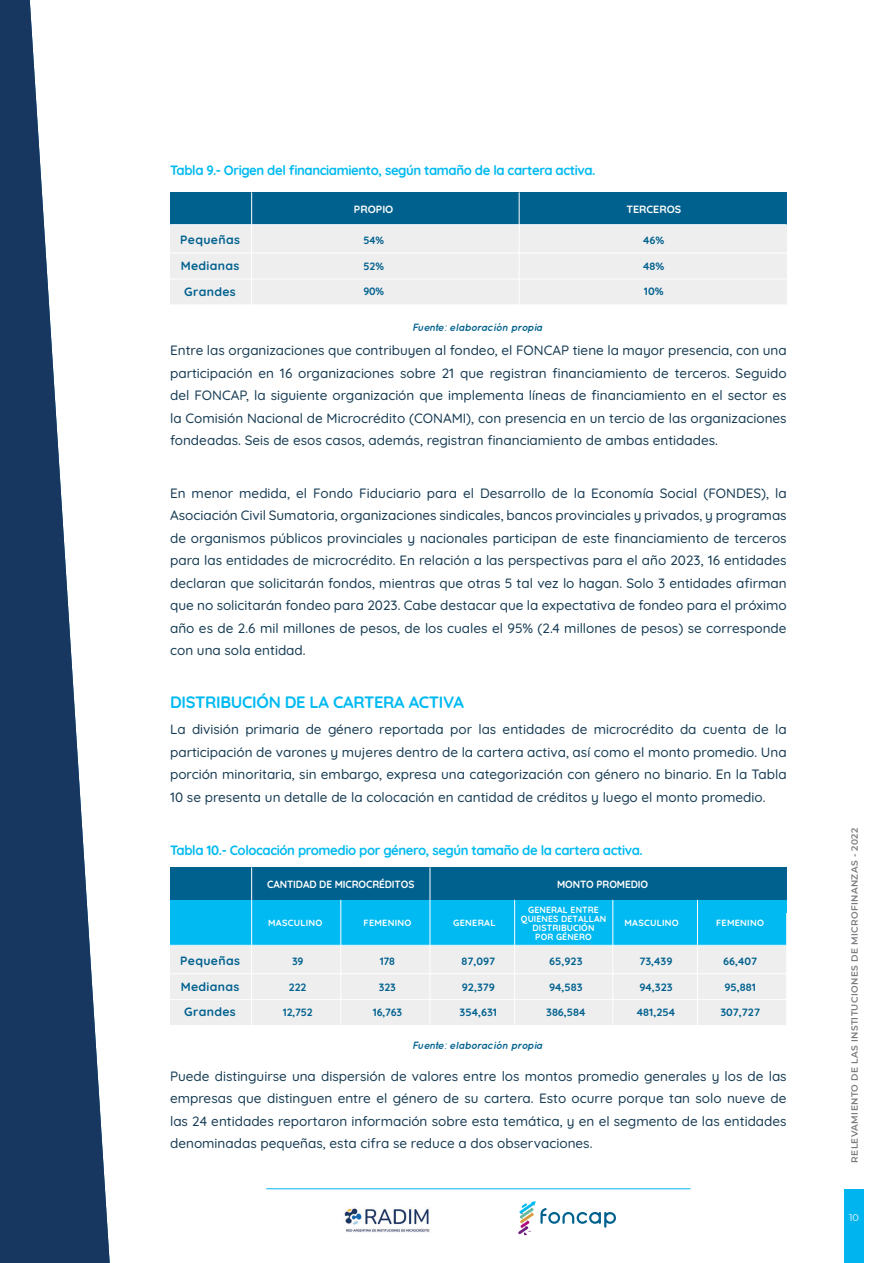
<style>
.page{position:relative;width:893px;height:1263px;background:#fff}
.page>*{position:absolute;margin:0;border:0;box-sizing:border-box;transform-origin:0 0}
.t1{font:700 16.5px "Quicksand";letter-spacing:-.02em;color:#00baf1}
.t2{font:500 13.5px/22.5px "Quicksand";color:#163b53;text-align:justify}
.t3{font:700 13.5px "Quicksand";letter-spacing:-.03em;color:#00baf1}
.t4{font:700 12px/25.5px "Quicksand";letter-spacing:.025em;color:#01618e;text-align:justify}
.t5{font:700 10.65px "Quicksand";color:#01618e}
.t6{font:italic 700 10.5px "Quicksand";letter-spacing:-.02em;color:#01618e}
.t7{font:700 10.5px "Quicksand";letter-spacing:-.01em;color:#fff;scale:.96 1}
.t8{font:700 10.5px "Quicksand";letter-spacing:-.01em;color:#fff}
.t9{font:9.75px "Montserrat";color:#fff}
.t10{font:700 9px/9px "Quicksand";letter-spacing:.015em;color:#fff;text-align:center}
.t11{font:600 9px "Montserrat";letter-spacing:.04em;color:#787a7d}
</style>
<div class="page">
<div style="left:844px;top:1189px;width:20px;height:74px;background:#00b4ef"></div>
<svg style="left:518px;top:1201px;width:98px;height:34px"></svg>
<img style="left:344px;top:1208px;width:86px;height:25px">
<hr style="left:266px;top:1188px;width:424px;height:1px;background:#00b4ef">
<svg style="left:0;top:0;width:110px;height:1263px;fill:#173660"></svg>
<div style="left:170px;top:205px;width:617px;height:100px;background:#eeeeef"></div>
<div style="left:170px;top:192px;width:617px;height:33px;background:#01618e"></div>
<hr style="left:170px;top:279px;width:617px;height:1px;background:#fff">
<hr style="left:170px;top:304px;width:617px;height:1px;background:#fff">
<hr style="left:170px;top:253px;width:617px;height:1px;background:#fff">
<hr style="left:170px;top:224px;width:617px;height:1px;background:#fff">
<hr style="left:519px;top:192px;width:1px;height:113px;background:#fff">
<hr style="left:251px;top:192px;width:1px;height:113px;background:#fff">
<div style="left:170px;top:867px;width:617px;height:33px;background:#01618e"></div>
<div style="left:170px;top:926px;width:617px;height:99px;background:#eeeeef"></div>
<div style="left:170px;top:900px;width:617px;height:45px;background:#00baf1"></div>
<hr style="left:170px;top:999px;width:617px;height:1px;background:#fff">
<hr style="left:170px;top:973px;width:617px;height:1px;background:#fff">
<hr style="left:170px;top:945px;width:617px;height:1px;background:#fff">
<hr style="left:697px;top:900px;width:1px;height:125px;background:#fff">
<hr style="left:786px;top:913px;width:1px;height:112px;background:#fff">
<hr style="left:612px;top:900px;width:1px;height:125px;background:#fff">
<hr style="left:514px;top:900px;width:1px;height:125px;background:#fff">
<hr style="left:340px;top:900px;width:1px;height:125px;background:#fff">
<hr style="left:430px;top:867px;width:1px;height:158px;background:#fff">
<hr style="left:251px;top:867px;width:1px;height:158px;background:#fff">
<p class="t3" style="left:170px;top:160px;width:427px">Tabla 9.- Origen del financiamiento, según tamaño de la cartera activa.</p>
<p class="t8" style="left:354px;top:201px;width:41px">PROPIO</p>
<p class="t8" style="left:626px;top:201px;width:56px">TERCEROS</p>
<p class="t4" style="left:180px;top:226px;width:61px">Pequeñas Medianas Grandes</p>
<p class="t5" style="left:363px;top:232px;width:22px">54%</p>
<p class="t5" style="left:364px;top:258px;width:22px">52%</p>
<p class="t5" style="left:363px;top:283px;width:22px">90%</p>
<p class="t6" style="left:412px;top:321px;width:132px">Fuente: elaboración propia</p>
<p class="t5" style="left:643px;top:232px;width:23px">46%</p>
<p class="t5" style="left:643px;top:258px;width:23px">48%</p>
<p class="t5" style="left:644px;top:283px;width:21px">10%</p>
<p class="t2" style="left:170px;top:338px;width:618px">Entre las organizaciones que contribuyen al fondeo, el FONCAP tiene la mayor presencia, con una participación en 16 organizaciones sobre 21 que registran financiamiento de terceros. Seguido del FONCAP, la siguiente organización que implementa líneas de financiamiento en el sector es la Comisión Nacional de Microcrédito (CONAMI), con presencia en un tercio de las organizaciones fondeadas. Seis de esos casos, además, registran financiamiento de ambas entidades.</p>
<p class="t2" style="left:170px;top:480px;width:618px">En menor medida, el Fondo Fiduciario para el Desarrollo de la Economía Social (FONDES), la Asociación Civil Sumatoria, organizaciones sindicales, bancos provinciales y privados, y programas de organismos públicos provinciales y nacionales participan de este financiamiento de terceros para las entidades de microcrédito. En relación a las perspectivas para el año 2023, 16 entidades declaran que solicitarán fondos, mientras que otras 5 tal vez lo hagan. Solo 3 entidades afirman que no solicitarán fondeo para 2023. Cabe destacar que la expectativa de fondeo para el próximo año es de 2.6 mil millones de pesos, de los cuales el 95% (2.4 millones de pesos) se corresponde con una sola entidad.</p>
<p class="t1" style="left:170px;top:689px;width:295px">DISTRIBUCIÓN DE LA CARTERA ACTIVA</p>
<p class="t2" style="left:170px;top:717px;width:618px">La división primaria de género reportada por las entidades de microcrédito da cuenta de la participación de varones y mujeres dentro de la cartera activa, así como el monto promedio. Una porción minoritaria, sin embargo, expresa una categorización con género no binario. En la Tabla 10 se presenta un detalle de la colocación en cantidad de créditos y luego el monto promedio.</p>
<p class="t3" style="left:170px;top:840px;width:474px">Tabla 10.- Colocación promedio por género, según tamaño de la cartera activa.</p>
<p class="t7" style="left:267px;top:876px;width:155px">CANTIDAD DE MICROCRÉDITOS</p>
<p class="t7" style="left:557px;top:876px;width:96px">MONTO PROMEDIO</p>
<p class="t10" style="left:268px;top:918px;width:56px">MASCULINO</p>
<p class="t10" style="left:364px;top:918px;width:49px">FEMENINO</p>
<p class="t10" style="left:453px;top:918px;width:44px">GENERAL</p>
<p class="t4" style="left:180px;top:947px;width:61px">Pequeñas Medianas Grandes</p>
<p class="t5" style="left:292px;top:953px;width:13px">39</p>
<p class="t5" style="left:289px;top:978px;width:19px">222</p>
<p class="t5" style="left:283px;top:1004px;width:32px">12,752</p>
<p class="t5" style="left:380px;top:953px;width:17px">178</p>
<p class="t5" style="left:379px;top:978px;width:18px">323</p>
<p class="t5" style="left:373px;top:1004px;width:31px">16,763</p>
<p class="t5" style="left:462px;top:953px;width:35px">87,097</p>
<p class="t5" style="left:462px;top:978px;width:35px">92,379</p>
<p class="t5" style="left:460px;top:1004px;width:39px">354,631</p>
<p class="t10" style="left:521px;top:904px;width:87px">GENERAL ENTRE<br>QUIENES DETALLAN<br>DISTRIBUCIÓN<br>POR GÉNERO</p>
<p class="t5" style="left:549px;top:953px;width:35px">65,923</p>
<p class="t5" style="left:549px;top:978px;width:35px">94,583</p>
<p class="t5" style="left:546px;top:1004px;width:41px">386,584</p>
<p class="t6" style="left:412px;top:1039px;width:132px">Fuente: elaboración propia</p>
<p class="t10" style="left:624px;top:918px;width:56px">MASCULINO</p>
<p class="t10" style="left:716px;top:918px;width:49px">FEMENINO</p>
<p class="t5" style="left:723px;top:953px;width:35px">66,407</p>
<p class="t5" style="left:724px;top:978px;width:33px">95,881</p>
<p class="t5" style="left:720px;top:1004px;width:41px">307,727</p>
<p class="t5" style="left:639px;top:953px;width:35px">73,439</p>
<p class="t5" style="left:639px;top:978px;width:35px">94,323</p>
<p class="t5" style="left:637px;top:1004px;width:40px">481,254</p>
<p class="t2" style="left:170px;top:1063px;width:618px">Puede distinguirse una dispersión de valores entre los montos promedio generales y los de las empresas que distinguen entre el género de su cartera. Esto ocurre porque tan solo nueve de las 24 entidades reportaron información sobre esta temática, y en el segmento de las entidades denominadas pequeñas, esta cifra se reduce a dos observaciones.</p>
<p class="t11" style="left:848px;top:1163px;width:336px;rotate:-90deg">RELEVAMIENTO DE LAS INSTITUCIONES DE MICROFINANZAS - 2022</p>
<p class="t9" style="left:849px;top:1211px;width:11px">10</p>
</div>
